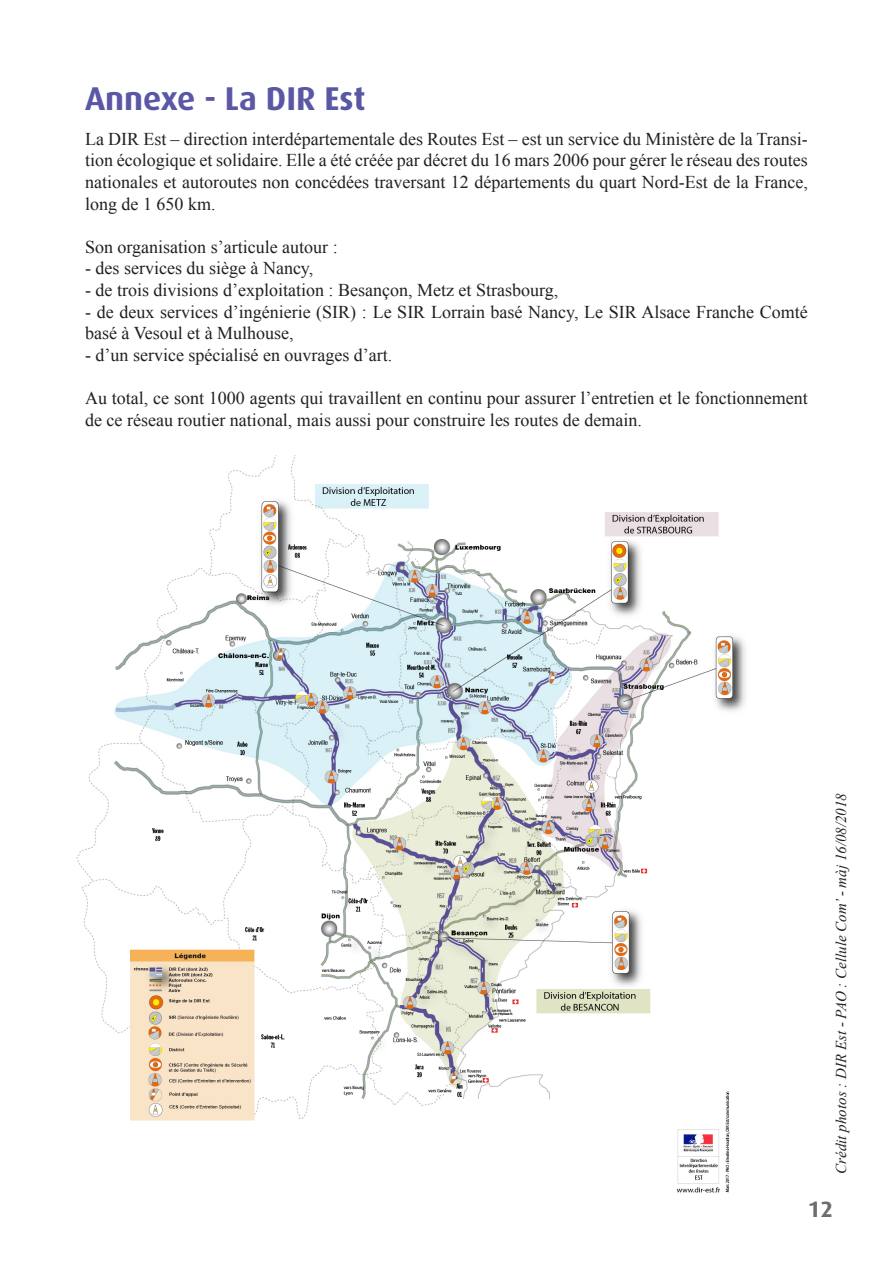
<style>
.page{position:relative;width:893px;height:1263px;background:#fff}
.page>*{position:absolute;margin:0;border:0;box-sizing:border-box;transform-origin:0 0}
.titre{font:700 33px "Dax OT";color:#5a57a5}
.t1{font:700 22.5px "Dax";color:#6c6d70}
.corps_de_texte{font:18px/21.6px "Times New Roman";color:#231f20}
.t2{font:italic 15px "Times New Roman";color:#231f20}
</style>
<div class="page">
<img style="left:77px;top:455px;width:669px;height:738px">
<p class="titre" style="left:85px;top:80px;width:282px">Annexe - La DIR Est</p>
<p class="corps_de_texte" style="left:85px;top:128px;width:724px;text-align:justify">La DIR Est – direction interdépartementale des Routes Est – est un service du Ministère de la Transi&shy;tion écologique et solidaire. Elle a été créée par décret du 16 mars 2006 pour gérer le réseau des routes nationales et autoroutes non concédées traversant 12 départements du quart Nord-Est de la France, long de 1 650 km.</p>
<p class="corps_de_texte" style="left:85px;top:236px;width:254px">Son organisation s’articule autour :</p>
<p class="corps_de_texte" style="left:85px;top:257px;width:230px">- des services du siège à Nancy,</p>
<p class="corps_de_texte" style="left:85px;top:279px;width:475px">- de trois divisions d’exploitation : Besançon, Metz et Strasbourg,</p>
<p class="corps_de_texte" style="left:85px;top:301px;width:724px">- de deux services d’ingénierie (SIR) : Le SIR Lorrain basé Nancy, Le SIR Alsace Franche Comté basé à Vesoul et à Mulhouse,</p>
<p class="corps_de_texte" style="left:85px;top:344px;width:309px">- d’un service spécialisé en ouvrages d’art.</p>
<p class="corps_de_texte" style="left:85px;top:387px;width:724px">Au total, ce sont 1000 agents qui travaillent en continu pour assurer l’entretien et le fonctionnement de ce réseau routier national, mais aussi pour construire les routes de demain.</p>
<p class="t2" style="left:831px;top:1174px;width:382px;rotate:-90deg">Crédit photos : DIR Est - PAO : Cellule Com’ - màj 16/08/2018</p>
<p class="t1" style="left:808px;top:1197px;width:27px">12</p>
</div>
